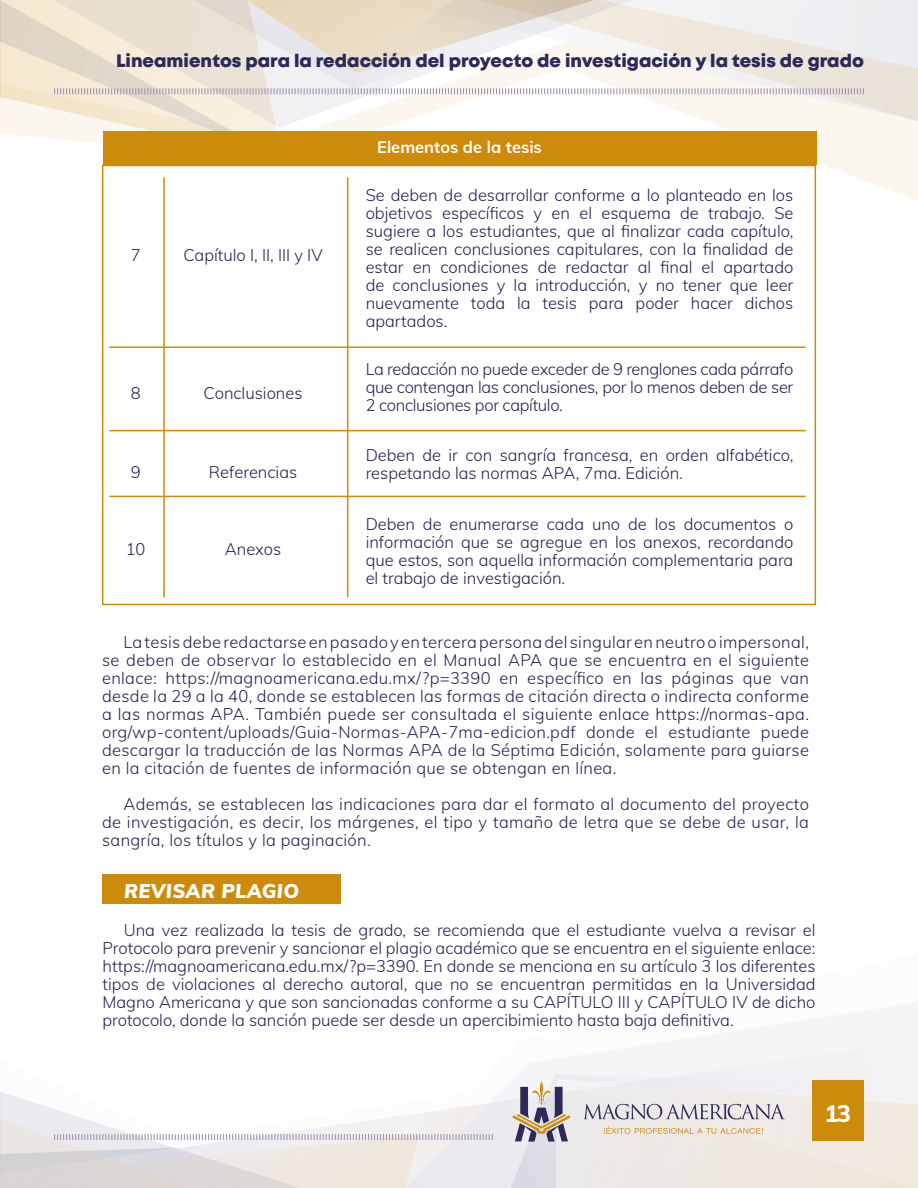
<style>
.page{position:relative;width:918px;height:1188px;background:#fff}
.page>*{position:absolute;margin:0;border:0;box-sizing:border-box;transform-origin:0 0}
.t1{font:800 24px "Muli";color:#fff}
.t2{font:italic 900 19.5px "Muli";letter-spacing:.02em;color:#fff}
.t3{font:800 18px "Mont";color:#2d2959}
.t4{font:300 16.5px/18px "Muli";color:#212057;text-align:justify}
.t5{font:700 16.5px "Muli";color:#fff}
</style>
<div class="page">
<svg style="left:101px;top:121px;width:817px;height:80px"></svg>
<svg style="left:723px;top:0;width:195px;height:121px"></svg>
<svg style="left:283px;top:95px;width:440px;height:33px"></svg>
<svg style="left:0;top:0;width:283px;height:160px"></svg>
<svg style="left:493px;top:1041px;width:425px;height:147px;fill:#f5f5f7"></svg>
<div style="left:511px;top:1075px;width:407px;height:113px;background:#f1f1f4"></div>
<svg style="left:0;top:1092px;width:493px;height:96px"></svg>
<svg style="left:53px;top:0;width:812px;height:95px"></svg>
<svg style="left:512px;top:1079px;width:406px;height:109px;background:#e2d9cd"></svg>
<div style="left:102px;top:165px;width:714px;height:440px;border:2px solid #cd8b0b"></div>
<div style="left:103px;top:132px;width:713px;height:33px;background:#cd8b0b"></div>
<hr style="left:163px;top:177px;width:2px;height:420px;background:#cd8b0b">
<hr style="left:347px;top:177px;width:1px;height:420px;background:#cd8b0b">
<hr style="left:109px;top:346px;width:697px;height:2px;background:#cd8b0b">
<hr style="left:109px;top:430px;width:697px;height:1px;background:#cd8b0b">
<hr style="left:109px;top:496px;width:697px;height:1px;background:#cd8b0b">
<div style="left:102px;top:874px;width:239px;height:30px;background:#cd8b0b"></div>
<p class="t3" style="left:116px;top:49px;width:749px">Lineamientos para la redacción del proyecto de investigación y la tesis de grado</p>
<p class="t4" style="left:131px;top:245px;width:11px">7</p>
<p class="t4" style="left:184px;top:245px;width:141px">Capítulo I, II, III y IV</p>
<p class="t5" style="left:377px;top:135px;width:166px">Elementos de la tesis</p>
<p class="t4" style="left:366px;top:185px;width:429px">Se deben de desarrollar conforme a lo planteado en los objetivos específicos y en el esquema de trabajo. Se sugiere a los estudiantes, que al finalizar cada capítulo, se realicen conclusiones capitulares, con la finalidad de estar en condiciones de redactar al final el apartado de conclusiones y la introducción, y no tener que leer nuevamente toda la tesis para poder hacer dichos apartados.</p>
<p class="t4" style="left:131px;top:383px;width:11px">8</p>
<p class="t4" style="left:204px;top:383px;width:100px">Conclusiones</p>
<p class="t4" style="left:366px;top:360px;width:429px">La redacción no puede exceder de 9 renglones cada párrafo que contengan las conclusiones, por lo menos deben de ser 2 conclusiones por capítulo.</p>
<p class="t4" style="left:131px;top:462px;width:11px">9</p>
<p class="t4" style="left:209px;top:462px;width:90px">Referencias</p>
<p class="t4" style="left:366px;top:445px;width:429px">Deben de ir con sangría francesa, en orden alfabético, respetando las normas APA, 7ma. Edición.</p>
<p class="t4" style="left:126px;top:540px;width:21px">10</p>
<p class="t4" style="left:225px;top:540px;width:58px">Anexos</p>
<p class="t4" style="left:366px;top:515px;width:429px">Deben de enumerarse cada uno de los documentos o información que se agregue en los anexos, recordando que estos, son aquella información complementaria para el trabajo de investigación.</p>
<p class="t4" style="left:102px;top:632px;width:708px;text-indent:21px">La tesis debe redactarse en pasado y en tercera persona del singular en neutro o impersonal, se deben de observar lo establecido en el Manual APA que se encuentra en el siguiente enlace: https://magnoamericana.edu.mx/?p=3390 en específico en las páginas que van desde la 29 a la 40, donde se establecen las formas de citación directa o indirecta conforme a las normas APA. También puede ser consultada el siguiente enlace https://normas-apa. org/wp-content/uploads/Guia-Normas-APA-7ma-edicion.pdf donde el estudiante puede descargar la traducción de las Normas APA de la Séptima Edición, solamente para guiarse en la citación de fuentes de información que se obtengan en línea.</p>
<p class="t4" style="left:102px;top:794px;width:708px;text-indent:21px">Además, se establecen las indicaciones para dar el formato al documento del proyecto de investigación, es decir, los márgenes, el tipo y tamaño de letra que se debe de usar, la sangría, los títulos y la paginación.</p>
<p class="t2" style="left:124px;top:877px;width:177px">REVISAR PLAGIO</p>
<p class="t4" style="left:102px;top:920px;width:715px;text-indent:21px">Una vez realizada la tesis de grado, se recomienda que el estudiante vuelva a revisar el Protocolo para prevenir y sancionar el plagio académico que se encuentra en el siguiente enlace: https://magnoamericana.edu.mx/?p=3390. En donde se menciona en su artículo 3 los diferentes tipos de violaciones al derecho autoral, que no se encuentran permitidas en la Universidad Magno Americana y que son sancionadas conforme a su CAPÍTULO III y CAPÍTULO IV de dicho protocolo, donde la sanción puede ser desde un apercibimiento hasta baja definitiva.</p>
<h1 class="t1" style="left:824px;top:1096px;width:28px">13</h1>
</div>
